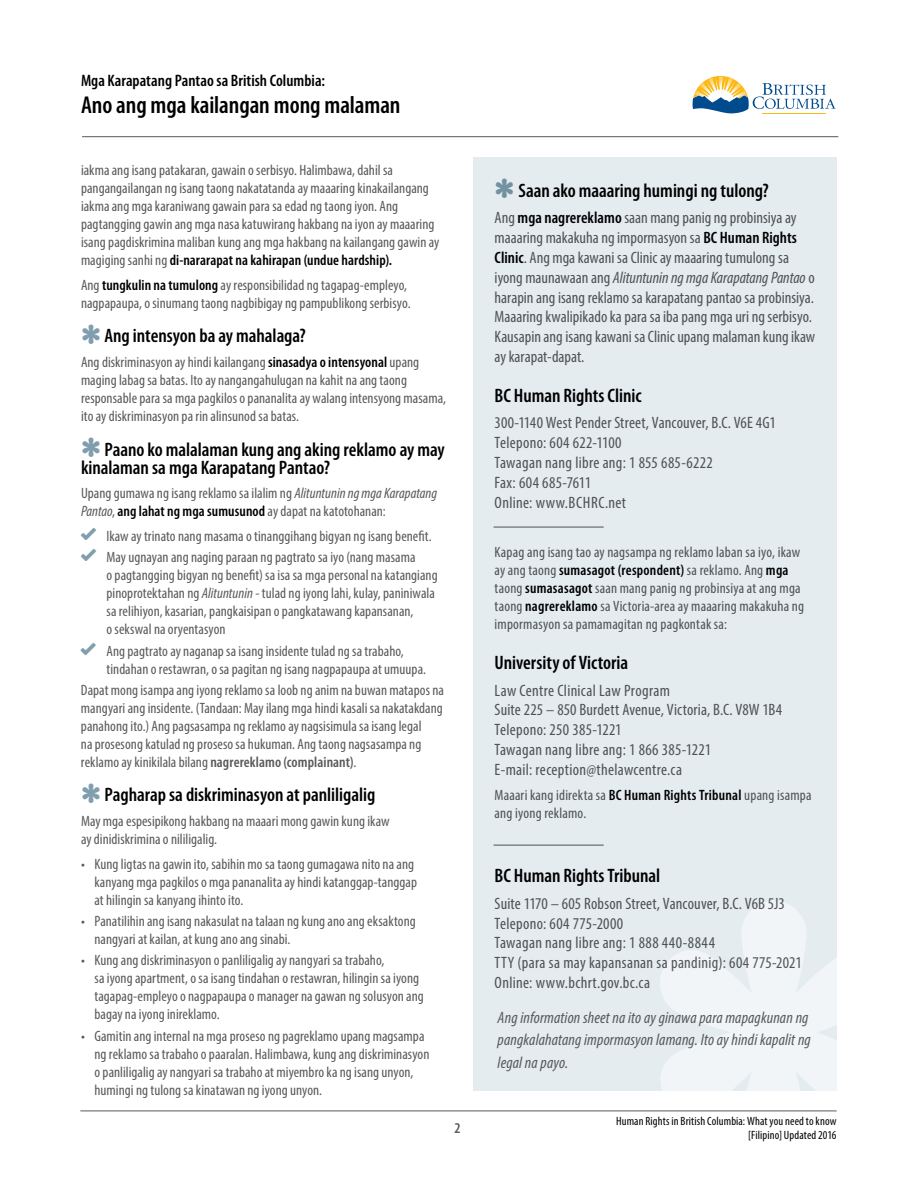
<style>
.page{position:relative;width:918px;height:1188px;background:#fff}
.page>*{position:absolute;margin:0;border:0;box-sizing:border-box;transform-origin:0 0}
.t1{font:600 condensed 24.45px "Myriad Pro";letter-spacing:-.005em;color:#000}
.t2{font:600 condensed 19.5px/18px "Myriad Pro";letter-spacing:-.005em;color:#000}
.t3{font:600 condensed 16.65px "Myriad Pro";color:#000}
.t4{font:condensed 16.5px/19.8px "Myriad Pro";letter-spacing:.01em;color:#58595b}
.t5{font:italic condensed 16.5px/22.5px "Myriad Pro";letter-spacing:.005em;color:#58595b}
.t6{font:condensed 15px/18px "Myriad Pro";letter-spacing:.005em;color:#58595b}
.t7{font:600 condensed 15px "Myriad Pro";color:#58595b}
.t8{font:condensed 12px/14.4px "Myriad Pro";letter-spacing:.01em;color:#000;text-align:right}
.s1{font-weight:600;color:#000}
.s2{font-style:italic}
.s3{font-family:"Web Hosting Hub Glyphs";font-stretch:normal;color:#809ead}
.s4{font-weight:600}
</style>
<div class="page">
<hr style="left:82px;top:136px;width:756px;height:1px;background:#58595b">
<svg style="left:693px;top:76px;width:143px;height:38px"></svg>
<hr style="left:80px;top:1111px;width:757px;height:1px;background:#58595b">
<div style="left:473px;top:158px;width:364px;height:933px;background:#e4ecf0"></div>
<svg style="left:660px;top:901px;width:177px;height:190px"></svg>
<hr style="left:494px;top:527px;width:110px;height:1px;background:#58595b">
<hr style="left:494px;top:845px;width:110px;height:1px;background:#58595b">
<p class="t3" style="left:81px;top:72px;width:245px">Mga Karapatang Pantao sa British Columbia:</p>
<h1 class="t1" style="left:81px;top:92px;width:321px">Ano ang mga kailangan mong malaman</h1>
<p class="t6" style="left:81px;top:161px;width:360px">iakma ang isang patakaran, gawain o serbisyo. Halimbawa, dahil sa pangangailangan ng isang taong nakatatanda ay maaaring kinakailangang iakma ang mga karaniwang gawain para sa edad ng taong iyon. Ang pagtangging gawin ang mga nasa katuwirang hakbang na iyon ay maaaring isang pagdiskrimina maliban kung ang mga hakbang na kailangang gawin ay magiging sanhi ng <span class="s1">di-nararapat na kahirapan (undue hardship).</span></p>
<p class="t6" style="left:81px;top:276px;width:331px">Ang <span class="s1">tungkulin na tumulong</span> ay responsibilidad ng tagapag-empleyo, nagpapaupa, o sinumang taong nagbibigay ng pampublikong serbisyo.</p>
<h2 class="t2" style="left:105px;top:327px;width:203px">Ang intensyon ba ay mahalaga?</h2>
<p class="t6" style="left:81px;top:353px;width:367px">Ang diskriminasyon ay hindi kailangang <span class="s1">sinasadya o intensyonal</span> upang maging labag sa batas. Ito ay nangangahulugan na kahit na ang taong responsable para sa mga pagkilos o pananalita ay walang intensyong masama, ito ay diskriminasyon pa rin alinsunod sa batas.</p>
<h2 class="t2" style="left:81px;top:441px;width:365px;text-indent:24px">Paano ko malalaman kung ang aking reklamo ay may kinalaman sa mga Karapatang Pantao?</h2>
<p class="t6" style="left:81px;top:484px;width:358px">Upang gumawa ng isang reklamo sa ilalim ng <span class="s2">Alituntunin ng mga Karapatang<br>Pantao</span>, <span class="s1">ang lahat ng mga sumusunod</span> ay dapat na katotohanan:</p>
<p class="t6" style="left:81px;top:527px;width:352px"><span class="s3">✓</span> Ikaw ay trinato nang masama o tinanggihang bigyan ng isang benefit.</p>
<p class="t6" style="left:106px;top:548px;width:333px;text-indent:-26px"><span class="s3">✓</span> May ugnayan ang naging paraan ng pagtrato sa iyo (nang masama<br>o pagtangging bigyan ng benefit) sa isa sa mga personal na katangiang pinoprotektahan ng <span class="s2">Alituntunin</span> - tulad ng iyong lahi, kulay, paniniwala sa relihiyon, kasarian, pangkaisipan o pangkatawang kapansanan,<br>o sekswal na oryentasyon</p>
<p class="t6" style="left:106px;top:642px;width:321px;text-indent:-26px"><span class="s3">✓</span> Ang pagtrato ay naganap sa isang insidente tulad ng sa trabaho, tindahan o restawran, o sa pagitan ng isang nagpapaupa at umuupa.</p>
<p class="t6" style="left:81px;top:681px;width:364px">Dapat mong isampa ang iyong reklamo sa loob ng anim na buwan matapos na mangyari ang insidente. (Tandaan: May ilang mga hindi kasali sa nakatakdang panahong ito.) Ang pagsasampa ng reklamo ay nagsisimula sa isang legal<br>na prosesong katulad ng proseso sa hukuman. Ang taong nagsasampa ng reklamo ay kinikilala bilang <span class="s4">nagrereklamo (complainant)</span>.</p>
<h2 class="t2" style="left:105px;top:786px;width:272px">Pagharap sa diskriminasyon at panliligalig</h2>
<p class="t6" style="left:81px;top:812px;width:310px">May mga espesipikong hakbang na maaari mong gawin kung ikaw ay dinidiskrimina o nililigalig.</p>
<p class="t6" style="left:94px;top:855px;width:324px;text-indent:-14px">• Kung ligtas na gawin ito, sabihin mo sa taong gumagawa nito na ang kanyang mga pagkilos o mga pananalita ay hindi katanggap-tanggap at hilingin sa kanyang ihinto ito.</p>
<p class="t6" style="left:94px;top:912px;width:323px;text-indent:-14px">• Panatilihin ang isang nakasulat na talaan ng kung ano ang eksaktong nangyari at kailan, at kung ano ang sinabi.</p>
<p class="t6" style="left:94px;top:951px;width:331px;text-indent:-14px">• Kung ang diskriminasyon o panliligalig ay nangyari sa trabaho,<br>sa iyong apartment, o sa isang tindahan o restawran, hilingin sa iyong tagapag-empleyo o nagpapaupa o manager na gawan ng solusyon ang bagay na iyong inireklamo.</p>
<p class="t6" style="left:94px;top:1026px;width:336px;text-indent:-14px">• Gamitin ang internal na mga proseso ng pagreklamo upang magsampa ng reklamo sa trabaho o paaralan. Halimbawa, kung ang diskriminasyon o panliligalig ay nangyari sa trabaho at miyembro ka ng isang unyon, humingi ng tulong sa kinatawan ng iyong unyon.</p>
<p class="t7" style="left:454px;top:1120px;width:8px">2</p>
<h2 class="t2" style="left:519px;top:182px;width:252px">Saan ako maaaring humingi ng tulong?</h2>
<p class="t4" style="left:495px;top:208px;width:322px">Ang <span class="s1">mga nagrereklamo</span> saan mang panig ng probinsiya ay maaaring makakuha ng impormasyon sa <span class="s1">BC Human Rights Clinic</span>. Ang mga kawani sa Clinic ay maaaring tumulong sa iyong maunawaan ang <span class="s2">Alituntunin ng mga Karapatang Pantao</span> o harapin ang isang reklamo sa karapatang pantao sa probinsiya.<br>Maaaring kwalipikado ka para sa iba pang mga uri ng serbisyo.<br>Kausapin ang isang kawani sa Clinic upang malaman kung ikaw ay karapat-dapat.</p>
<h2 class="t2" style="left:495px;top:387px;width:148px">BC Human Rights Clinic</h2>
<p class="t4" style="left:495px;top:413px;width:283px">300-1140 West Pender Street, Vancouver, B.C. V6E 4G1<br>Telepono: 604 622-1100<br>Tawagan nang libre ang: 1 855 685-6222<br>Fax: 604 685-7611<br>Online: www.BCHRC.net</p>
<p class="t6" style="left:495px;top:543px;width:311px">Kapag ang isang tao ay nagsampa ng reklamo laban sa iyo, ikaw ay ang taong <span class="s1">sumasagot (respondent)</span> sa reklamo. Ang <span class="s1">mga </span>taong <span class="s1">sumasasagot</span> saan mang panig ng probinsiya at ang mga taong <span class="s1">nagrereklamo</span> sa Victoria-area ay maaaring makakuha ng impormasyon sa pamamagitan ng pagkontak sa:</p>
<h2 class="t2" style="left:495px;top:654px;width:135px">University of Victoria</h2>
<p class="t4" style="left:495px;top:680px;width:289px">Law Centre Clinical Law Program<br>Suite 225 – 850 Burdett Avenue, Victoria, B.C. V8W 1B4<br>Telepono: 250 385-1221<br>Tawagan nang libre ang: 1 866 385-1221<br>E-mail: reception@thelawcentre.ca</p>
<p class="t6" style="left:495px;top:785px;width:319px">Maaari kang idirekta sa <span class="s1">BC Human Rights Tribunal</span> upang isampa ang iyong reklamo.</p>
<h2 class="t2" style="left:495px;top:867px;width:167px">BC Human Rights Tribunal</h2>
<p class="t4" style="left:495px;top:893px;width:309px">Suite 1170 – 605 Robson Street, Vancouver, B.C. V6B 5J3<br>Telepono: 604 775-2000<br>Tawagan nang libre ang: 1 888 440-8844<br>TTY (para sa may kapansanan sa pandinig): 604 775-2021<br>Online: www.bchrt.gov.bc.ca</p>
<p class="t5" style="left:498px;top:1006px;width:315px">Ang information sheet na ito ay ginawa para mapagkunan ng pangkalahatang impormasyon lamang. Ito ay hindi kapalit ng legal na payo.</p>
<p class="t8" style="left:616px;top:1113px;width:222px">Human Rights in British Columbia: What you need to know [Filipino] Updated 2016</p>
</div>
